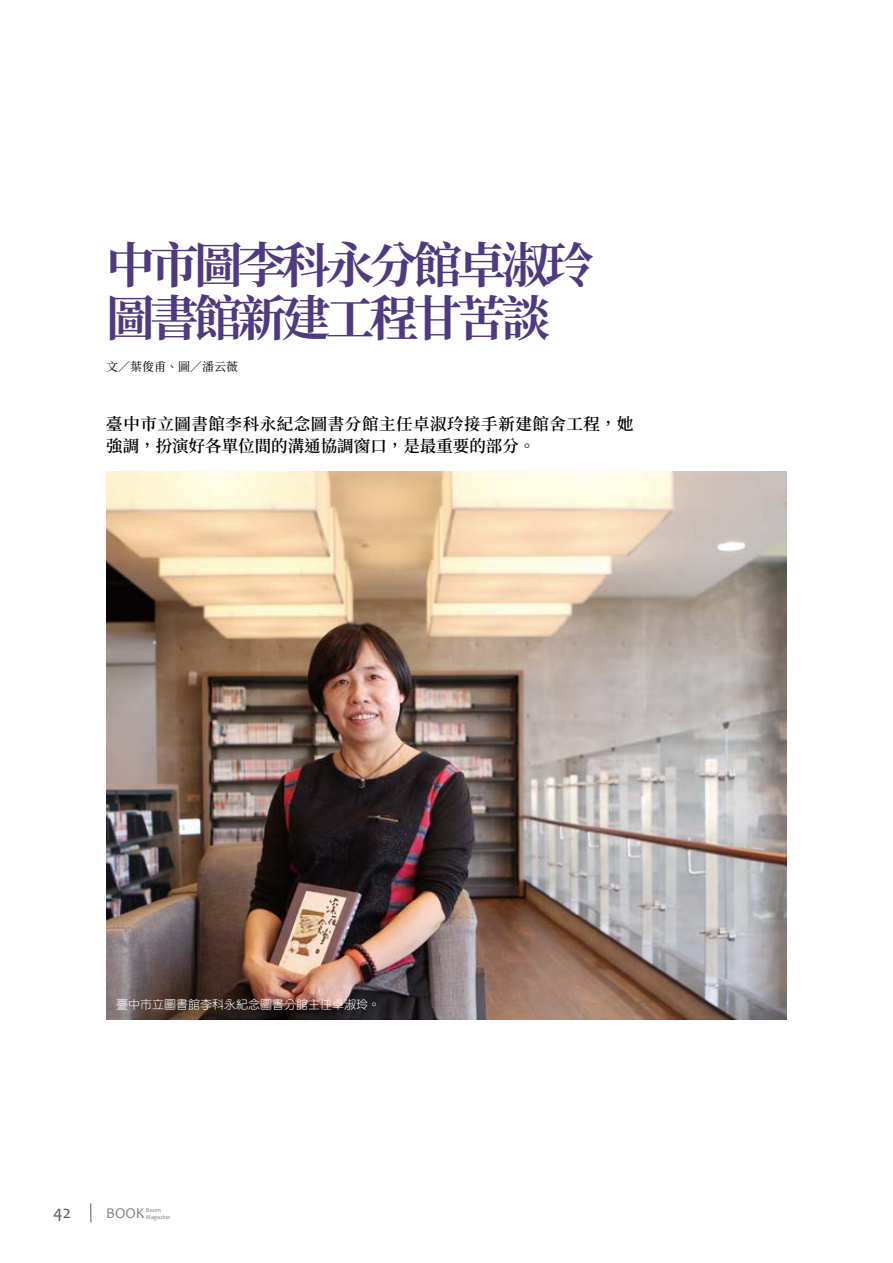
<style>
.page{position:relative;width:893px;height:1263px;background:#fff}
.page>*{position:absolute;margin:0;border:0;box-sizing:border-box;transform-origin:0 0}
.t1{font:700 48.75px/52.5px "Source Han Serif TC";letter-spacing:-.1em;color:#4f397f}
.t2{font:18px "Candara";color:#595757}
.t3{font:600 16.5px/22.5px "Source Han Serif TC";letter-spacing:.035em;color:#000}
.t4{font:15px "Candara";color:#807f80}
.t5{font:12px "DF Yuan W3 WIN BF";color:#fff}
.t6{font:12px "Source Han Serif TC";color:#000}
.t7{font:6px/6.8px "Candara";letter-spacing:-.005em;color:#807f80}
</style>
<div class="page">
<svg style="left:90px;top:1203px;width:1px;height:19px"></svg>
<img style="left:106px;top:472px;width:681px;height:547px">
<h1 class="t1" style="left:106px;top:240px;width:489px">中市圖李科永分館卓淑玲圖書館新建工程甘苦談</h1>
<p class="t6" style="left:106px;top:359px;width:133px">文／葉俊甫、圖／潘云薇</p>
<p class="t3" style="left:106px;top:413px;width:529px">臺中市立圖書館李科永紀念圖書分館主任卓淑玲接手新建館舍工程，她強調，扮演好各單位間的溝通協調窗口，是最重要的部分。</p>
<p class="t5" style="left:116px;top:998px;width:265px">臺中市立圖書館李科永紀念圖書分館主任卓淑玲。</p>
<p class="t2" style="left:53px;top:1201px;width:19px">42</p>
<p class="t4" style="left:106px;top:1204px;width:40px">BOOK</p>
<p class="t7" style="left:146px;top:1207px;width:26px">Boom<br>Magazine</p>
</div>
